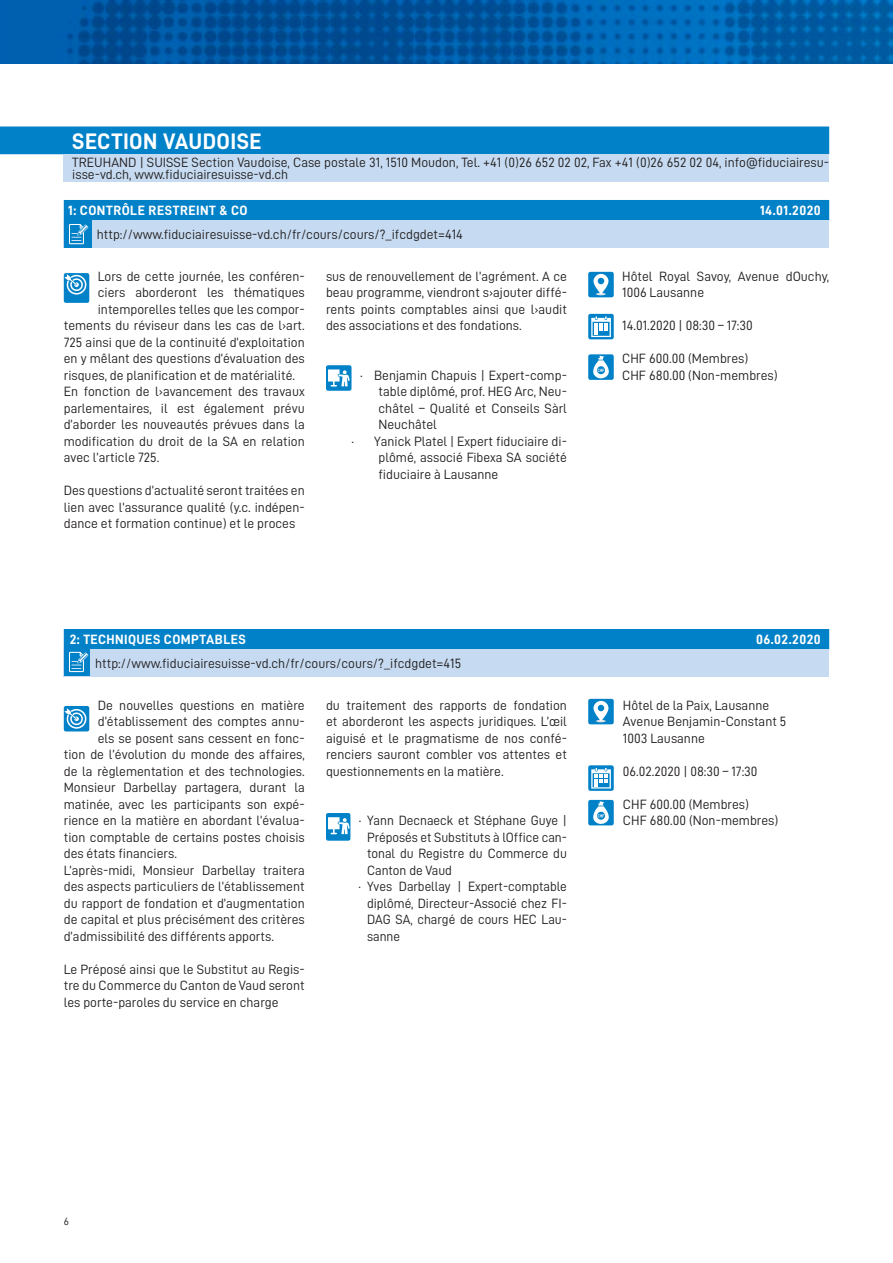
<style>
.page{position:relative;width:893px;height:1263px;background:#fff}
.page>*{position:absolute;margin:0;border:0;box-sizing:border-box;transform-origin:0 0}
.t1{font:22.5px "D DIN Bold";letter-spacing:.015em;color:#fff}
.t2{font:13.5px/16.5px "D DIN";color:#231f20;text-align:justify}
.t3{font:13.5px "D DIN Bold";letter-spacing:.03em;color:#fff}
.t4{font:10.5px "D DIN";color:#231f20}
</style>
<div class="page">
<img style="left:0;top:0;width:893px;height:64px">
<div style="left:64px;top:629px;width:765px;height:21px;background:#0081c8"></div>
<div style="left:64px;top:706px;width:25px;height:25px;background:#0081c8;border-radius:2px"></div>
<svg style="left:64px;top:708px;width:22px;height:21px"></svg>
<div style="left:588px;top:699px;width:26px;height:25px;background:#0081c8;border-radius:2px"></div>
<svg style="left:593px;top:701px;width:15px;height:21px"></svg>
<div style="left:326px;top:813px;width:24px;height:28px;background:#0081c8;border-radius:2px"></div>
<svg style="left:328px;top:817px;width:21px;height:17px"></svg>
<div style="left:588px;top:765px;width:26px;height:26px;background:#0081c8;border-radius:2px"></div>
<svg style="left:591px;top:768px;width:20px;height:20px"></svg>
<div style="left:588px;top:800px;width:26px;height:25px;background:#0081c8;border-radius:2px"></div>
<svg style="left:593px;top:801px;width:16px;height:23px"></svg>
<div style="left:0;top:126px;width:829px;height:28px;background:#0081c8"></div>
<div style="left:64px;top:200px;width:765px;height:21px;background:#0081c8"></div>
<div style="left:64px;top:273px;width:25px;height:30px;background:#0081c8;border-radius:2px"></div>
<svg style="left:64px;top:274px;width:22px;height:21px"></svg>
<div style="left:588px;top:354px;width:26px;height:26px;background:#0081c8;border-radius:2px"></div>
<svg style="left:593px;top:356px;width:16px;height:22px"></svg>
<div style="left:588px;top:272px;width:26px;height:25px;background:#0081c8;border-radius:2px"></div>
<svg style="left:593px;top:274px;width:15px;height:21px"></svg>
<div style="left:588px;top:314px;width:26px;height:25px;background:#0081c8;border-radius:2px"></div>
<svg style="left:591px;top:316px;width:20px;height:21px"></svg>
<div style="left:326px;top:365px;width:25px;height:26px;background:#0081c8;border-radius:2px"></div>
<svg style="left:328px;top:369px;width:21px;height:17px"></svg>
<div style="left:64px;top:154px;width:765px;height:28px;background:#c6dbf1"></div>
<div style="left:64px;top:220px;width:765px;height:28px;background:#c6dbf1"></div>
<div style="left:64px;top:649px;width:765px;height:28px;background:#c6dbf1"></div>
<div style="left:64px;top:648px;width:25px;height:28px;background:#0081c8"></div>
<svg style="left:69px;top:652px;width:19px;height:20px"></svg>
<div style="left:64px;top:220px;width:27px;height:28px;background:#0081c8"></div>
<svg style="left:69px;top:224px;width:19px;height:20px"></svg>
<h1 class="t1" style="left:72px;top:129px;width:191px">SECTION VAUDOISE</h1>
<p class="t2" style="left:72px;top:156px;width:758px;line-height:12px">TREUHAND | SUISSE Section Vaudoise, Case postale 31, 1510 Moudon, Tel. +41 (0)26 652 02 02, Fax +41 (0)26 652 02 04, info@fiduciairesu&shy;isse-vd.ch, www.fiduciairesuisse-vd.ch</p>
<p class="t3" style="left:68px;top:203px;width:181px">1: CONTRÔLE RESTREINT &amp; CO</p>
<p class="t3" style="left:760px;top:203px;width:62px">14.01.2020</p>
<p class="t2" style="left:97px;top:226px;width:368px">http://www.fiduciairesuisse-vd.ch/fr/cours/cours/?_ifcdgdet=414</p>
<p class="t2" style="left:98px;top:268px;width:208px">Lors de cette journée, les conféren-</p>
<p class="t2" style="left:98px;top:284px;width:208px">ciers aborderont les thématiques</p>
<p class="t2" style="left:98px;top:301px;width:208px">intemporelles telles que les compor-</p>
<p class="t2" style="left:64px;top:317px;width:242px">tements du réviseur dans les cas de l›art.</p>
<p class="t2" style="left:64px;top:334px;width:242px">725 ainsi que de la continuité d’exploitation</p>
<p class="t2" style="left:64px;top:350px;width:242px">en y mêlant des questions d’évaluation des</p>
<p class="t2" style="left:64px;top:367px;width:233px">risques, de planification et de matérialité.</p>
<p class="t2" style="left:64px;top:383px;width:242px">En fonction de l›avancement des travaux</p>
<p class="t2" style="left:64px;top:400px;width:242px">parlementaires, il est également prévu</p>
<p class="t2" style="left:64px;top:416px;width:242px">d’aborder les nouveautés prévues dans la</p>
<p class="t2" style="left:64px;top:433px;width:242px">modification du droit de la SA en relation</p>
<p class="t2" style="left:64px;top:449px;width:97px">avec l’article 725.</p>
<p class="t2" style="left:64px;top:482px;width:242px">Des questions d’actualité seront traitées en lien avec l’assurance qualité (y.c. indépen&shy;dance et formation continue) et le proces</p>
<p class="t2" style="left:326px;top:268px;width:242px">sus de renouvellement de l’agrément. A ce beau programme, viendront s›ajouter diffé&shy;rents points comptables ainsi que l›audit des associations et des fondations.</p>
<p class="t2" style="left:360px;top:367px;width:208px">· Benjamin Chapuis | Expert-comp-</p>
<p class="t2" style="left:378px;top:383px;width:190px">table diplômé, prof. HEG Arc, Neu-</p>
<p class="t2" style="left:378px;top:400px;width:190px">châtel – Qualité et Conseils Sàrl</p>
<p class="t2" style="left:378px;top:416px;width:60px">Neuchâtel</p>
<p class="t2" style="left:351px;top:433px;width:217px">· Yanick Platel | Expert fiduciaire di-</p>
<p class="t2" style="left:378px;top:449px;width:190px">plômé, associé Fibexa SA société</p>
<p class="t2" style="left:378px;top:466px;width:121px">fiduciaire à Lausanne</p>
<p class="t2" style="left:622px;top:268px;width:208px">Hôtel Royal Savoy, Avenue dOuchy,<br>1006 Lausanne</p>
<p class="t2" style="left:622px;top:317px;width:132px">14.01.2020 | 08:30 – 17:30</p>
<p class="t2" style="left:622px;top:350px;width:157px">CHF 600.00 (Membres)<br>CHF 680.00 (Non-membres)</p>
<p class="t3" style="left:70px;top:632px;width:178px">2: TECHNIQUES COMPTABLES</p>
<p class="t3" style="left:756px;top:632px;width:66px">06.02.2020</p>
<p class="t2" style="left:95px;top:654px;width:368px">http://www.fiduciairesuisse-vd.ch/fr/cours/cours/?_ifcdgdet=415</p>
<p class="t2" style="left:326px;top:697px;width:242px">du traitement des rapports de fondation et aborderont les aspects juridiques. L’œil aiguisé et le pragmatisme de nos confé&shy;renciers sauront combler vos attentes et questionnements en la matière.</p>
<p class="t2" style="left:623px;top:697px;width:165px;text-align:left">Hôtel de la Paix, Lausanne<br>Avenue Benjamin-Constant 5<br>1003 Lausanne</p>
<p class="t2" style="left:623px;top:763px;width:136px">06.02.2020 | 08:30 – 17:30</p>
<p class="t2" style="left:623px;top:796px;width:128px">CHF 600.00 (Membres)</p>
<p class="t2" style="left:98px;top:697px;width:208px">De nouvelles questions en matière</p>
<p class="t2" style="left:98px;top:713px;width:208px">d’établissement des comptes annu-</p>
<p class="t2" style="left:98px;top:730px;width:208px">els se posent sans cessent en fonc-</p>
<p class="t2" style="left:64px;top:746px;width:242px">tion de l’évolution du monde des affaires,</p>
<p class="t2" style="left:64px;top:763px;width:242px">de la règlementation et des technologies.</p>
<p class="t2" style="left:64px;top:779px;width:242px">Monsieur Darbellay partagera, durant la</p>
<p class="t2" style="left:64px;top:796px;width:242px">matinée, avec les participants son expé-</p>
<p class="t2" style="left:64px;top:812px;width:242px">rience en la matière en abordant l’évalua-</p>
<p class="t2" style="left:64px;top:829px;width:242px">tion comptable de certains postes choisis</p>
<p class="t2" style="left:64px;top:845px;width:115px">des états financiers.</p>
<p class="t2" style="left:64px;top:862px;width:242px">L’après-midi, Monsieur Darbellay traitera</p>
<p class="t2" style="left:64px;top:878px;width:242px">des aspects particuliers de l’établissement</p>
<p class="t2" style="left:64px;top:895px;width:242px">du rapport de fondation et d’augmentation</p>
<p class="t2" style="left:64px;top:911px;width:242px">de capital et plus précisément des critères</p>
<p class="t2" style="left:64px;top:928px;width:212px">d’admissibilité des différents apports.</p>
<p class="t2" style="left:64px;top:961px;width:242px">Le Préposé ainsi que le Substitut au Regis&shy;tre du Commerce du Canton de Vaud seront les porte-paroles du service en charge</p>
<p class="t2" style="left:359px;top:812px;width:209px">· Yann Decnaeck et Stéphane Guye |</p>
<p class="t2" style="left:623px;top:812px;width:157px">CHF 680.00 (Non-membres)</p>
<p class="t2" style="left:367px;top:829px;width:201px">Préposés et Substituts à lOffice can-</p>
<p class="t2" style="left:367px;top:845px;width:201px">tonal du Registre du Commerce du</p>
<p class="t2" style="left:367px;top:862px;width:86px">Canton de Vaud</p>
<p class="t2" style="left:359px;top:878px;width:210px">· Yves Darbellay | Expert-comptable</p>
<p class="t2" style="left:367px;top:895px;width:201px">diplômé, Directeur-Associé chez FI-</p>
<p class="t2" style="left:367px;top:911px;width:201px">DAG SA, chargé de cours HEC Lau-</p>
<p class="t2" style="left:367px;top:928px;width:34px">sanne</p>
<p class="t4" style="left:64px;top:1215px;width:7px">6</p>
</div>
